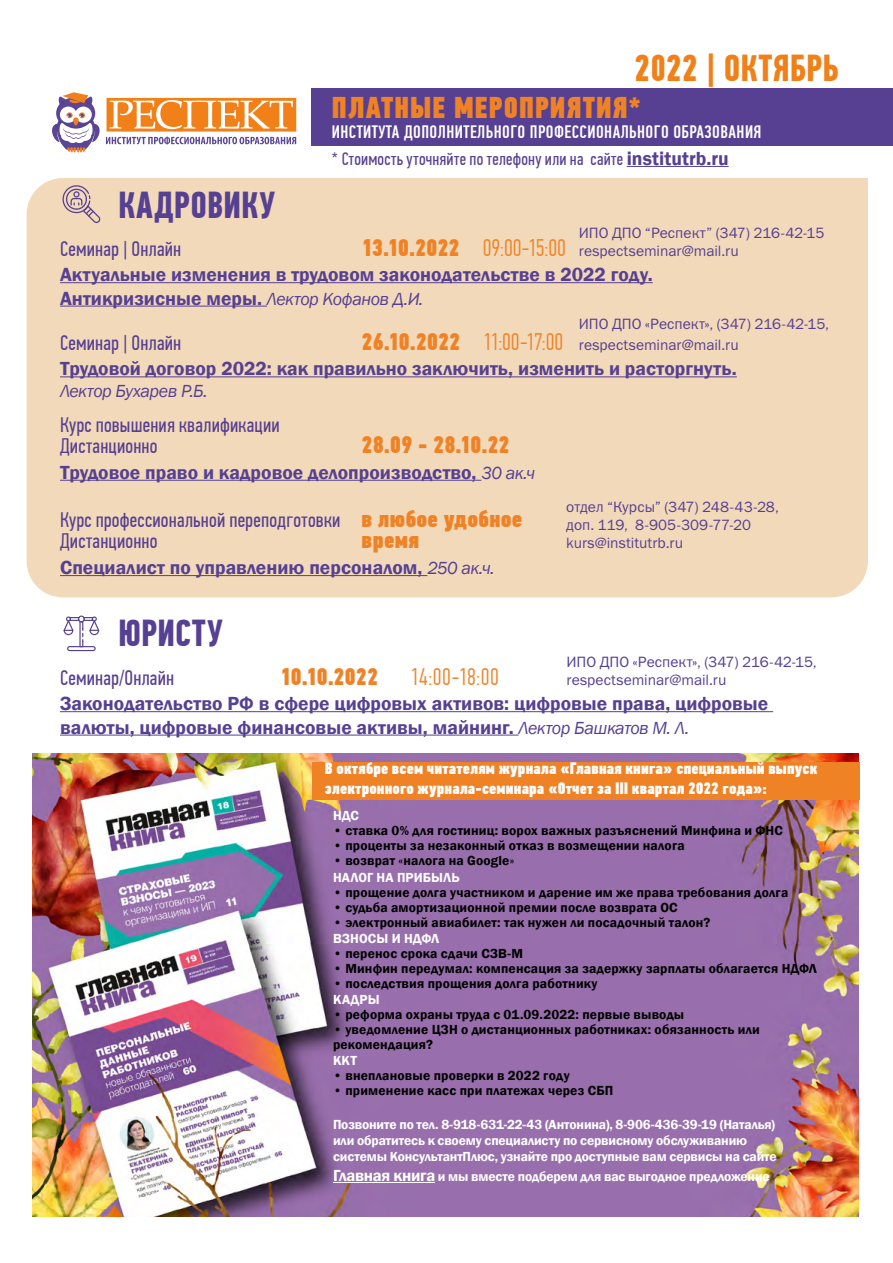
<style>
.page{position:relative;width:893px;height:1263px;background:#fff}
.page>*{position:absolute;margin:0;border:0;box-sizing:border-box;transform-origin:0 0}
.t1{font:700 37.5px "PF Din Text Comp Pro";letter-spacing:.01em;color:#564092}
.t2{font:700 37.5px "PF Din Text Comp Pro";color:#f08017}
.t3{font:30px "PF Din Text Comp Pro X Black";letter-spacing:.035em;color:#f08226}
.t4{font:300 24px "PF Din Text Comp Pro";color:#f08226}
.t5{font:24px/21px "PF Din Text Comp Pro X Black";letter-spacing:.01em;color:#f08226}
.t6{font:21px/21px "PF Din Text Comp Pro";letter-spacing:.01em;color:#574091}
.t7{font:600 19.5px/23.4px "Franklin Gothic";letter-spacing:.005em;color:#564092}
.t8{font:500 18px "PF Din Text Comp Pro";letter-spacing:.025em;color:#fff}
.t9{font:18px "PF Din Text Comp Pro";letter-spacing:.015em;color:#574091}
.t10{font:italic 18px "Franklin Gothic";letter-spacing:-.03em;color:#564092}
.t11{font:16.5px/19.8px "PF Din Text Comp Pro X Black";letter-spacing:.01em;color:#fff}
.t12{font:15px/18px "Franklin Gothic Book C";color:#564092}
.t13{font:600 13.5px/15px "Franklin Gothic";letter-spacing:.015em;color:#000}
.t14{font:600 13.5px/16.2px "Franklin Gothic";letter-spacing:-.01em;color:#fff}
.t15{font:600 13.5px "Franklin Gothic";letter-spacing:.01em;color:#fff}
.s1{font-family:"Franklin Gothic";font-weight:600;font-size:19.5px;color:#564092}
.s2{font-family:"PF Din Text Comp Pro X Black";font-weight:400}
.s3{font-weight:400;font-style:italic;font-size:18px}
.s4{font-size:16.5px}
</style>
<div class="page">
<div style="left:311px;top:88px;width:581px;height:58px;background:#574091"></div>
<svg style="left:52px;top:92px;width:244px;height:61px"></svg>
<hr style="left:627px;top:166px;width:102px;height:1px;background:#564092">
<hr style="left:60px;top:711px;width:713px;height:1px;background:#564092">
<hr style="left:60px;top:735px;width:459px;height:1px;background:#564092">
<img style="left:33px;top:754px;width:825px;height:462px">
<div style="left:312px;top:762px;width:547px;height:37px;background:#f08226"></div>
<svg style="left:64px;top:615px;width:35px;height:36px"></svg>
<div style="left:27px;top:178px;width:841px;height:419px;background:#f2d9ba"></div>
<svg style="left:61px;top:184px;width:40px;height:39px;background:#d3bab1"></svg>
<hr style="left:60px;top:480px;width:421px;height:1px;background:#564092">
<hr style="left:60px;top:575px;width:367px;height:1px;background:#564092">
<hr style="left:60px;top:282px;width:593px;height:1px;background:#564092">
<hr style="left:60px;top:306px;width:207px;height:1px;background:#564092">
<hr style="left:60px;top:376px;width:677px;height:1px;background:#564092">
<hr style="left:333px;top:1182px;width:102px;height:1px;background:#fff">
<h1 class="t2" style="left:634px;top:45px;width:206px">2022 | ОКТЯБРЬ</h1>
<h2 class="t3" style="left:332px;top:89px;width:311px">ПЛАТНЫЕ МЕРОПРИЯТИЯ*</h2>
<h3 class="t8" style="left:332px;top:122px;width:431px">ИНСТИТУТА ДОПОЛНИТЕЛЬНОГО ПРОФЕССИОНАЛЬНОГО ОБРАЗОВАНИЯ</h3>
<h1 class="t1" style="left:118px;top:182px;width:158px">КАДРОВИКУ</h1>
<h3 class="t9" style="left:332px;top:149px;width:398px">* Стоимость уточняйте по телефону или на сайте <span class="s1">institutrb.ru</span></h3>
<h3 class="t6" style="left:60px;top:238px;width:123px">Семинар | Онлайн</h3>
<h3 class="t4" style="left:362px;top:234px;width:206px"><span class="s2">13.10.2022</span> 09:00-15:00</h3>
<p class="t12" style="left:579px;top:223px;width:247px">ИПО ДПО “Респект” (347) 216-42-15 respectseminar@mail.ru</p>
<h3 class="t7" style="left:60px;top:263px;width:594px">Актуальные изменения в трудовом законодательстве в 2022 году.<br>Антикризисные меры. <span class="s3">Лектор Кофанов Д.И.</span></h3>
<h3 class="t6" style="left:60px;top:332px;width:123px">Семинар | Онлайн</h3>
<h3 class="t4" style="left:362px;top:328px;width:203px"><span class="s2">26.10.2022</span> 11:00-17:00</h3>
<p class="t12" style="left:579px;top:313px;width:252px;line-height:21px">ИПО ДПО «Респект», (347) 216-42-15, respectseminar@mail.ru</p>
<h3 class="t7" style="left:60px;top:357px;width:678px">Трудовой договор 2022: как правильно заключить, изменить и расторгнуть.</h3>
<h3 class="t10" style="left:60px;top:380px;width:149px">Лектор Бухарев Р.Б.</h3>
<h3 class="t6" style="left:60px;top:415px;width:221px">Курс повышения квалификации<br>Дистанционно</h3>
<h3 class="t5" style="left:362px;top:435px;width:150px">28.09 - 28.10.22</h3>
<h3 class="t7" style="left:60px;top:461px;width:476px">Трудовое право и кадровое делопроизводство, <span class="s3">30 ак.ч</span></h3>
<h3 class="t6" style="left:60px;top:510px;width:282px">Курс профессиональной переподготовки<br>Дистанционно</h3>
<h3 class="t5" style="left:362px;top:509px;width:162px">в любое удобное время</h3>
<p class="t12" style="left:566px;top:498px;width:214px">отдел “Курсы” (347) 248-43-28, доп. 119, 8-905-309-77-20 kurs@institutrb.ru</p>
<h3 class="t7" style="left:60px;top:556px;width:436px">Специалист по управлению персоналом, <span class="s3">250 ак.ч.</span></h3>
<h1 class="t1" style="left:118px;top:610px;width:106px">ЮРИСТУ</h1>
<h3 class="t6" style="left:60px;top:667px;width:116px">Семинар/Онлайн</h3>
<h3 class="t5" style="left:280px;top:666px;width:100px">10.10.2022</h3>
<h3 class="t4" style="left:410px;top:663px;width:90px">14:00-18:00</h3>
<p class="t12" style="left:567px;top:652px;width:252px">ИПО ДПО «Респект», (347) 216-42-15, respectseminar@mail.ru</p>
<h3 class="t7" style="left:60px;top:692px;width:710px">Законодательство РФ в сфере цифровых активов: цифровые права, цифровые валюты, цифровые финансовые активы, майнинг. <span class="s3">Лектор Башкатов М. Л.</span></h3>
<p class="t11" style="left:325px;top:759px;width:494px">В октябре всем читателям журнала «Главная книга» специальный выпуск электронного журнала-семинара «Отчет за III квартал 2022 года»:</p>
<p class="t14" style="left:333px;top:808px;width:28px">НДС</p>
<p class="t13" style="left:333px;top:823px;width:451px">• ставка 0% для гостиниц: ворох важных разъяснений Минфина и ФНС</p>
<p class="t13" style="left:333px;top:838px;width:353px">• проценты за незаконный отказ в возмещении налога</p>
<p class="t13" style="left:333px;top:853px;width:183px">• возврат «налога на Google»</p>
<p class="t14" style="left:333px;top:869px;width:128px">НАЛОГ НА ПРИБЫЛЬ</p>
<p class="t13" style="left:333px;top:885px;width:457px">• прощение долга участником и дарение им же права требования долга</p>
<p class="t13" style="left:333px;top:900px;width:346px">• судьба амортизационной премии после возврата ОС</p>
<p class="t13" style="left:333px;top:915px;width:379px">• электронный авиабилет: так нужен ли посадочный талон?</p>
<p class="t15" style="left:333px;top:930px;width:108px">ВЗНОСЫ И НДФЛ</p>
<p class="t13" style="left:333px;top:946px;width:191px">• перенос срока сдачи СЗВ-М</p>
<p class="t13" style="left:333px;top:961px;width:485px">• Минфин передумал: компенсация за задержку зарплаты облагается НДФЛ</p>
<p class="t13" style="left:333px;top:976px;width:266px">• последствия прощения долга работнику</p>
<p class="t14" style="left:333px;top:991px;width:48px">КАДРЫ</p>
<p class="t13" style="left:333px;top:1007px;width:353px">• реформа охраны труда с 01.09.2022: первые выводы</p>
<p class="t13" style="left:333px;top:1022px;width:428px">• уведомление ЦЗН о дистанционных работниках: обязанность или рекомендация?</p>
<p class="t14" style="left:333px;top:1053px;width:25px">ККТ</p>
<p class="t13" style="left:333px;top:1068px;width:238px">• внеплановые проверки в 2022 году</p>
<p class="t13" style="left:333px;top:1083px;width:282px">• применение касс при платежах через СБП</p>
<p class="t14" style="left:333px;top:1116px;width:445px">Позвоните по тел. 8-918-631-22-43 (Антонина), 8-906-436-39-19 (Наталья) или обратитесь к своему специалисту по сервисному обслуживанию системы КонсультантПлюс, узнайте про доступные вам сервисы на сайте</p>
<p class="t14" style="left:333px;top:1169px;width:438px"><span class="s4">Главная книга</span> и мы вместе подберем для вас выгодное предложение</p>
</div>
